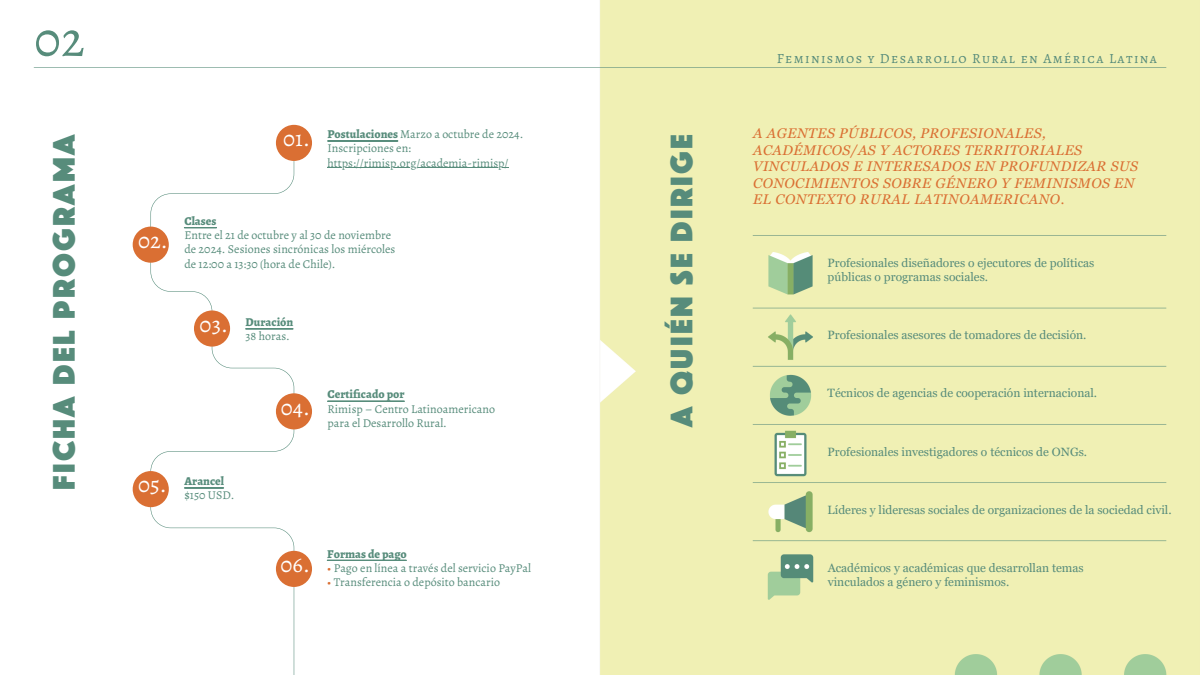
<style>
.page{position:relative;width:1200px;height:675px;background:#fff}
.page>*{position:absolute;margin:0;border:0;box-sizing:border-box;transform-origin:0 0}
.t1{font:50.3px "Alegreya";color:#578c7b}
.t2{font:32.2px "Phosphate Pro Solid";letter-spacing:.075em;color:#578c7b}
.t3{font:22.6px "Alegreya";color:#fff}
.t4{font:italic 14px/16.5px "Georgia Pro";letter-spacing:.035em;color:#da6f33}
.t5{font:14px "Alegreya SC";letter-spacing:.1em;color:#578c7b}
.t6{font:12px/14.2px "Georgia Pro";color:#578c7b}
.t7{font:12px/14.2px "Alegreya";color:#578c7b}
.t8{font:800 12px/14.2px "Alegreya";color:#578c7b}
.s1{font-weight:800}
.s2{font-weight:400}
.s3{color:#da6f33}
</style>
<div class="page">
<img style="left:33px;top:0;width:1167px;height:675px">
<hr style="left:328px;top:167px;width:181px;height:1px;background:#578c7b">
<h1 class="t1" style="left:34px;top:5px;width:52px">02</h1>
<p class="t7" style="left:328px;top:127px;width:197px"><span class="s1">Postulaciones</span> Marzo a octubre de 2024.<br>Inscripciones en:</p>
<h2 class="t7" style="left:328px;top:156px;width:183px">https://rimisp.org/academia-rimisp/</h2>
<h4 class="t2" style="left:45px;top:490px;width:358px;rotate:-90deg">Ficha del programa</h4>
<h3 class="t2" style="left:662px;top:427px;width:294px;rotate:-90deg">A quién se dirige</h3>
<p class="t3" style="left:283px;top:123px;width:28px">01.</p>
<h2 class="t8" style="left:184px;top:214px;width:34px">Clases</h2>
<p class="t7" style="left:184px;top:228px;width:212px">Entre el 21 de octubre y al 30 de noviembre de 2024. Sesiones sincrónicas los miércoles de 12:00 a 13:30 (hora de Chile).</p>
<p class="t3" style="left:138px;top:225px;width:31px">02.</p>
<h2 class="t8" style="left:246px;top:315px;width:49px">Duración<br><span class="s2">38 horas.</span></h2>
<p class="t3" style="left:200px;top:309px;width:30px">03.</p>
<h2 class="t7" style="left:328px;top:387px;width:169px"><span class="s1">Certificado por<br></span>Rimisp – Centro Latinoamericano para el Desarrollo Rural.</h2>
<p class="t3" style="left:281px;top:392px;width:31px">04.</p>
<h2 class="t7" style="left:184px;top:474px;width:52px"><span class="s1">Arancel </span>$150 USD.</h2>
<p class="t3" style="left:138px;top:470px;width:30px">05.</p>
<p class="t3" style="left:281px;top:549px;width:31px">06.</p>
<h2 class="t8" style="left:327px;top:546px;width:81px">Formas de pago</h2>
<h2 class="t7" style="left:327px;top:561px;width:205px"><span class="s3">•</span> Pago en línea a través del servicio PayPal</h2>
<h2 class="t7" style="left:327px;top:575px;width:174px"><span class="s3">•</span> Transferencia o depósito bancario</h2>
<p class="t5" style="left:777px;top:49px;width:382px">Feminismos y Desarrollo Rural en América Latina</p>
<p class="t4" style="left:753px;top:125px;width:386px">A AGENTES PÚBLICOS, PROFESIONALES, ACADÉMICOS/AS Y ACTORES TERRITORIALES VINCULADOS E INTERESADOS EN PROFUNDIZAR SUS CONOCIMIENTOS SOBRE GÉNERO Y FEMINISMOS EN EL CONTEXTO RURAL LATINOAMERICANO.</p>
<p class="t6" style="left:828px;top:256px;width:268px">Profesionales diseñadores o ejecutores de políticas públicas o programas sociales.</p>
<p class="t6" style="left:828px;top:328px;width:260px">Profesionales asesores de tomadores de decisión.</p>
<p class="t6" style="left:828px;top:386px;width:271px">Técnicos de agencias de cooperación internacional.</p>
<p class="t6" style="left:828px;top:444px;width:261px">Profesionales investigadores o técnicos de ONGs.</p>
<h1 class="t6" style="left:828px;top:502px;width:346px">Líderes y lideresas sociales de organizaciones de la sociedad civil.</h1>
<p class="t6" style="left:828px;top:561px;width:257px">Académicos y académicas que desarrollan temas vinculados a género y feminismos.</p>
</div>
